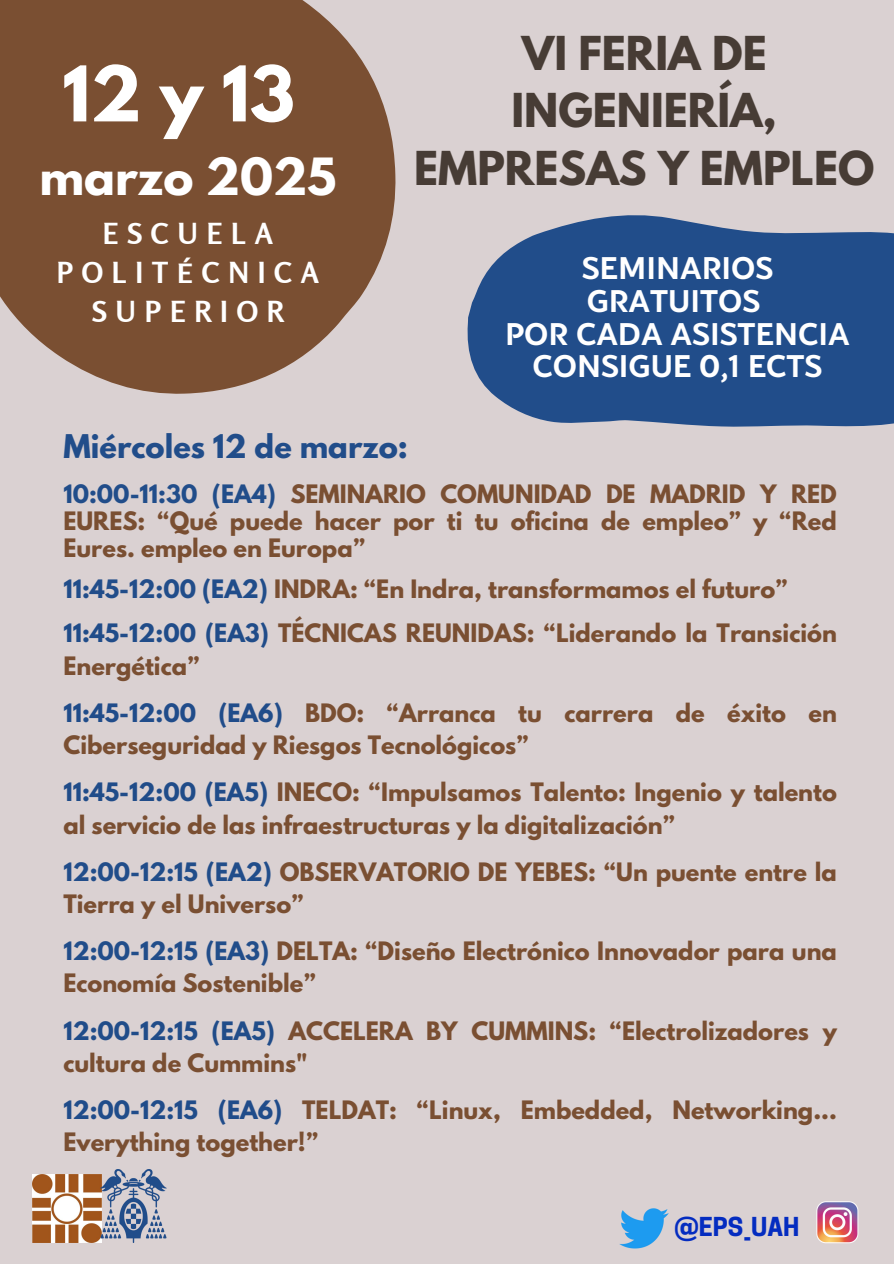
<style>
.page{position:relative;width:894px;height:1264px;background:#fff}
.page>*{position:absolute;margin:0;border:0;box-sizing:border-box;transform-origin:0 0}
.t1{font:700 67.95px "League Spartan";color:#fff}
.t2{font:700 45.45px "League Spartan";color:#fff}
.t3{font:700 41.4px/57.3px "League Spartan";color:#473c35;text-align:center}
.t4{font:700 31.05px/32.7px "Blacker Sans Pro";color:#fff;text-align:center}
.t5{font:700 28.95px/38.7px "Rosario";letter-spacing:.3em;color:#fff;text-align:center}
.t6{font:700 28.95px "League Spartan";color:#214d8a}
.t7{font:700 24.45px "Cooper Hewitt";color:#042cc0}
.t8{font:700 22.5px/32.2px "League Spartan";color:#7a4f32}
.s1{color:#214d8a}
.s2{color:#204c89}
.s3{color:#204c8a}
</style>
<div class="page">
<div style="left:0;top:0;width:893px;height:1263px;background:#dad1d2"></div>
<svg style="left:0;top:0;width:396px;height:394px;background:#865f46"></svg>
<img style="left:32px;top:1174px;width:69px;height:68px">
<img style="left:101px;top:1169px;width:65px;height:73px">
<img style="left:619px;top:1208px;width:49px;height:40px">
<img style="left:816px;top:1201px;width:43px;height:43px">
<svg style="left:467px;top:215px;width:426px;height:212px;background:#365c92"></svg>
<p class="t1" style="left:62px;top:60px;width:234px">12 y 13</p>
<p class="t2" style="left:39px;top:154px;width:298px">marzo 2025</p>
<p class="t5" style="left:57px;top:214px;width:264px">ESCUELA<br>POLITÉCNICA<br>SUPERIOR</p>
<p class="t3" style="left:414px;top:30px;width:461px">VI FERIA DE<br>INGENIERÍA,<br>EMPRESAS Y EMPLEO</p>
<p class="t4" style="left:505px;top:251px;width:346px">SEMINARIOS<br>GRATUITOS<br>POR CADA ASISTENCIA<br>CONSIGUE 0,1 ECTS</p>
<p class="t6" style="left:63px;top:431px;width:346px">Miércoles 12 de marzo:</p>
<h2 class="t8" style="left:63px;top:483px;width:774px;line-height:26.7px;text-align:justify"><span class="s1">10:00-11:30 (EA4)</span> SEMINARIO COMUNIDAD DE MADRID Y RED EURES: “Qué puede hacer por ti tu oficina de empleo” y “Red Eures. empleo en Europa”</h2>
<h3 class="t8" style="left:63px;top:576px;width:725px"><span class="s1">11:45-12:00 (EA2)</span> INDRA: “En Indra, transformamos el futuro”</h3>
<h1 class="t8" style="left:63px;top:620px;width:774px"><span class="s2">11:45-12:00 (EA3)</span> TÉCNICAS REUNIDAS: “Liderando la Transición<br>Energética”</h1>
<p class="t8" style="left:63px;top:699px;width:774px"><span class="s3">11:45-12:00 (EA6)</span> BDO: “Arranca tu carrera de éxito en<br>Ciberseguridad y Riesgos Tecnológicos”</p>
<h3 class="t8" style="left:63px;top:779px;width:774px"><span class="s2">11:45-12:00 (EA5)</span> INECO: “Impulsamos Talento: Ingenio y talento al servicio de las infraestructuras y la digitalización”</h3>
<h4 class="t8" style="left:63px;top:858px;width:774px"><span class="s1">12:00-12:15 (EA2)</span> OBSERVATORIO DE YEBES: “Un puente entre la<br>Tierra y el Universo”</h4>
<p class="t8" style="left:63px;top:937px;width:774px"><span class="s1">12:00-12:15 (EA3)</span> DELTA: “Diseño Electrónico Innovador para una<br>Economía Sostenible”</p>
<p class="t8" style="left:63px;top:1017px;width:774px"><span class="s2">12:00-12:15 (EA5)</span> ACCELERA BY CUMMINS: “Electrolizadores y cultura de Cummins"</p>
<p class="t8" style="left:63px;top:1096px;width:774px"><span class="s3">12:00-12:15 (EA6)</span> TELDAT: “Linux, Embedded, Networking...<br>Everything together!”</p>
<p class="t7" style="left:674px;top:1217px;width:126px">@EPS_UAH</p>
</div>
